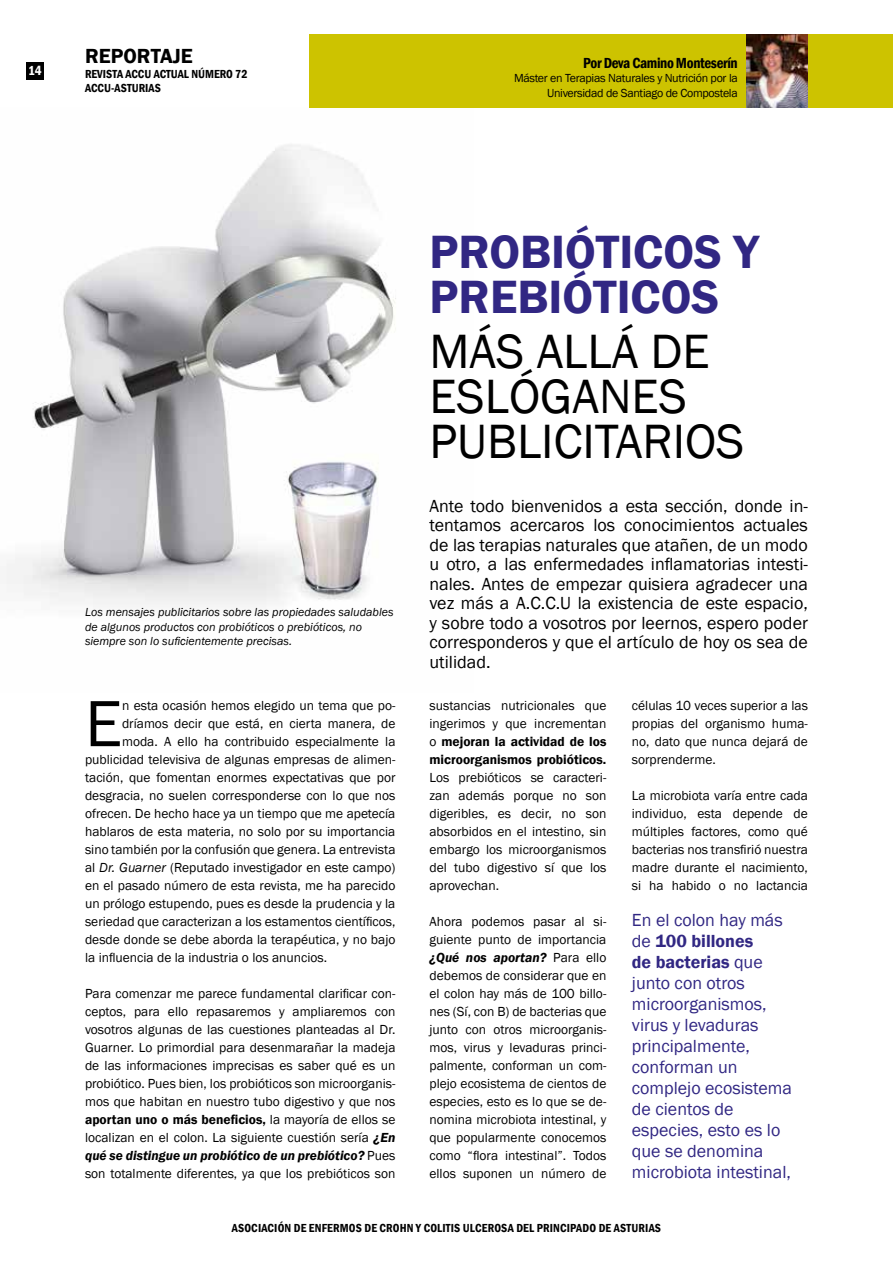
<style>
.page{position:relative;width:893px;height:1263px;background:#fff}
.page>*{position:absolute;margin:0;border:0;box-sizing:border-box;transform-origin:0 0}
.t1{font:67.5px "Franklin Gothic";color:#000}
.t2{font:49.5px/45px "Franklin Gothic";color:#000}
.t3{font:600 48px/45px "Franklin Gothic";color:#312783}
.t4{font:600 21px "Franklin Gothic";color:#000}
.t5{font:18px/19.5px "Franklin Gothic";color:#000;text-align:justify}
.t6{font:18px/21px "Franklin Gothic";color:#312783}
.t7{font:600 condensed 15px "Franklin Gothic";letter-spacing:-.025em;color:#000}
.t8{font:13.5px/18px "Franklin Gothic";color:#000;text-align:justify}
.t9{font:600 condensed 13.5px "Franklin Gothic";color:#fff}
.t10{font:italic 12px/14.4px "Franklin Gothic";color:#000}
.t11{font:600 condensed 12px/14.4px "Franklin Gothic";letter-spacing:.01em;color:#000}
.t12{font:12px/14.4px "Franklin Gothic";letter-spacing:-.025em;color:#000;text-align:right}
.s1{font-style:italic}
.s2{font-weight:600}
.s3{font-weight:600;font-style:italic}
</style>
<div class="page">
<img style="left:6px;top:107px;width:467px;height:498px">
<div style="left:309px;top:34px;width:584px;height:73px;background:#cdc300"></div>
<div style="left:27px;top:62px;width:17px;height:17px;background:#000"></div>
<img style="left:746px;top:34px;width:62px;height:73px">
<p class="t9" style="left:28px;top:62px;width:15px">14</p>
<h3 class="t4" style="left:85px;top:44px;width:13px">reportaje</h3>
<p class="t11" style="left:85px;top:67px;width:24px">revista</p>
<p class="t11" style="left:85px;top:67px;width:164px;text-indent:40px">ACCU ACTUAL NÚMERO 72<br>ACCU-ASTURIAS</p>
<p class="t7" style="left:583px;top:53px;width:156px">Por Deva Camino Monteserín</p>
<p class="t12" style="left:514px;top:71px;width:225px">Máster en Terapias Naturales y Nutrición por la<br>Universidad de Santiago de Compostela</p>
<p class="t10" style="left:85px;top:605px;width:310px">Los mensajes publicitarios sobre las propiedades saludables de algunos productos con probióticos o prebióticos, no siempre son lo suficientemente precisas.</p>
<h1 class="t1" style="left:85px;top:682px;width:38px">E</h1>
<p class="t8" style="left:122px;top:697px;width:275px">n esta ocasión hemos elegido un tema que po-</p>
<p class="t8" style="left:122px;top:715px;width:275px">dríamos decir que está, en cierta manera, de</p>
<p class="t8" style="left:122px;top:733px;width:275px">moda. A ello ha contribuido especialmente la</p>
<p class="t8" style="left:85px;top:751px;width:312px">publicidad televisiva de algunas empresas de alimen-</p>
<p class="t8" style="left:85px;top:769px;width:312px">tación, que fomentan enormes expectativas que por</p>
<p class="t8" style="left:85px;top:787px;width:312px">desgracia, no suelen corresponderse con lo que nos</p>
<p class="t8" style="left:85px;top:805px;width:312px">ofrecen. De hecho hace ya un tiempo que me apetecía</p>
<p class="t8" style="left:85px;top:823px;width:312px">hablaros de esta materia, no solo por su importancia</p>
<p class="t8" style="left:85px;top:841px;width:312px">sino también por la confusión que genera. La entrevista</p>
<p class="t8" style="left:85px;top:859px;width:312px">al <span class="s1">Dr. Guarner</span> (Reputado investigador en este campo)</p>
<p class="t8" style="left:85px;top:877px;width:312px">en el pasado número de esta revista, me ha parecido</p>
<p class="t8" style="left:85px;top:895px;width:312px">un prólogo estupendo, pues es desde la prudencia y la</p>
<p class="t8" style="left:85px;top:913px;width:312px">seriedad que caracterizan a los estamentos científicos,</p>
<p class="t8" style="left:85px;top:931px;width:312px">desde donde se debe aborda la terapéutica, y no bajo</p>
<p class="t8" style="left:85px;top:949px;width:244px">la influencia de la industria o los anuncios.</p>
<p class="t8" style="left:85px;top:985px;width:312px">Para comenzar me parece fundamental clarificar con&shy;ceptos, para ello repasaremos y ampliaremos con vosotros algunas de las cuestiones planteadas al Dr.<br>Guarner. Lo primordial para desenmarañar la madeja de las informaciones imprecisas es saber qué es un probiótico. Pues bien, los probióticos son microorganis&shy;mos que habitan en nuestro tubo digestivo y que nos <span class="s2">aportan uno o más beneficios,</span> la mayoría de ellos se localizan en el colon. La siguiente cuestión sería <span class="s3">¿En qué se distingue un probiótico de un prebiótico?</span> Pues son totalmente diferentes, ya que los prebióticos son</p>
<h3 class="t3" style="left:429px;top:230px;width:331px">PROBIÓTICOS Y<br>PREBIÓTICOS</h3>
<h2 class="t2" style="left:429px;top:330px;width:316px">MÁS ALLÁ DE<br>ESLÓGANES<br>PUBLICITARIOS</h2>
<p class="t5" style="left:429px;top:496px;width:380px">Ante todo bienvenidos a esta sección, donde in&shy;tentamos acercaros los conocimientos actuales de las terapias naturales que atañen, de un modo u otro, a las enfermedades inflamatorias intesti&shy;nales. Antes de empezar quisiera agradecer una vez más a A.C.C.U la existencia de este espacio, y sobre todo a vosotros por leernos, espero poder corresponderos y que el artículo de hoy os sea de utilidad.</p>
<p class="t8" style="left:632px;top:697px;width:178px">células 10 veces superior a las propias del organismo huma&shy;no, dato que nunca dejará de sorprenderme.</p>
<p class="t8" style="left:632px;top:787px;width:178px">La microbiota varía entre cada individuo, esta depende de múltiples factores, como qué bacterias nos transfirió nuestra madre durante el nacimiento, si ha habido o no lactancia</p>
<p class="t8" style="left:429px;top:697px;width:178px">sustancias nutricionales que ingerimos y que incrementan o <span class="s2">mejoran la actividad de los microorganismos probióticos.</span></p>
<p class="t8" style="left:429px;top:769px;width:178px">Los prebióticos se caracteri&shy;zan además porque no son digeribles, es decir, no son absorbidos en el intestino, sin embargo los microorganismos del tubo digestivo sí que los aprovechan.</p>
<p class="t8" style="left:429px;top:913px;width:178px">Ahora podemos pasar al si&shy;guiente punto de importancia <span class="s3">¿Qué nos aportan?</span> Para ello debemos de considerar que en el colon hay más de 100 billo&shy;nes (Sí, con B) de bacterias que junto con otros microorganis&shy;mos, virus y levaduras princi&shy;palmente, conforman un com&shy;plejo ecosistema de cientos de especies, esto es lo que se de&shy;nomina microbiota intestinal, y que popularmente conocemos como “flora intestinal”. Todos ellos suponen un número de</p>
<h3 class="t6" style="left:632px;top:910px;width:162px">En el colon hay más de <span class="s2">100 billones<br>de bacterias</span> que junto con otros microorganismos, virus y levaduras principalmente, conforman un complejo ecosistema de cientos de especies, esto es lo que se denomina microbiota intestinal,</h3>
<p class="t11" style="left:232px;top:1221px;width:431px">ASOCIACIÓN DE ENFERMOS DE CROH N Y COLITIS ULCEROSA DEL PRINCIPADO DE ASTURIAS</p>
</div>
